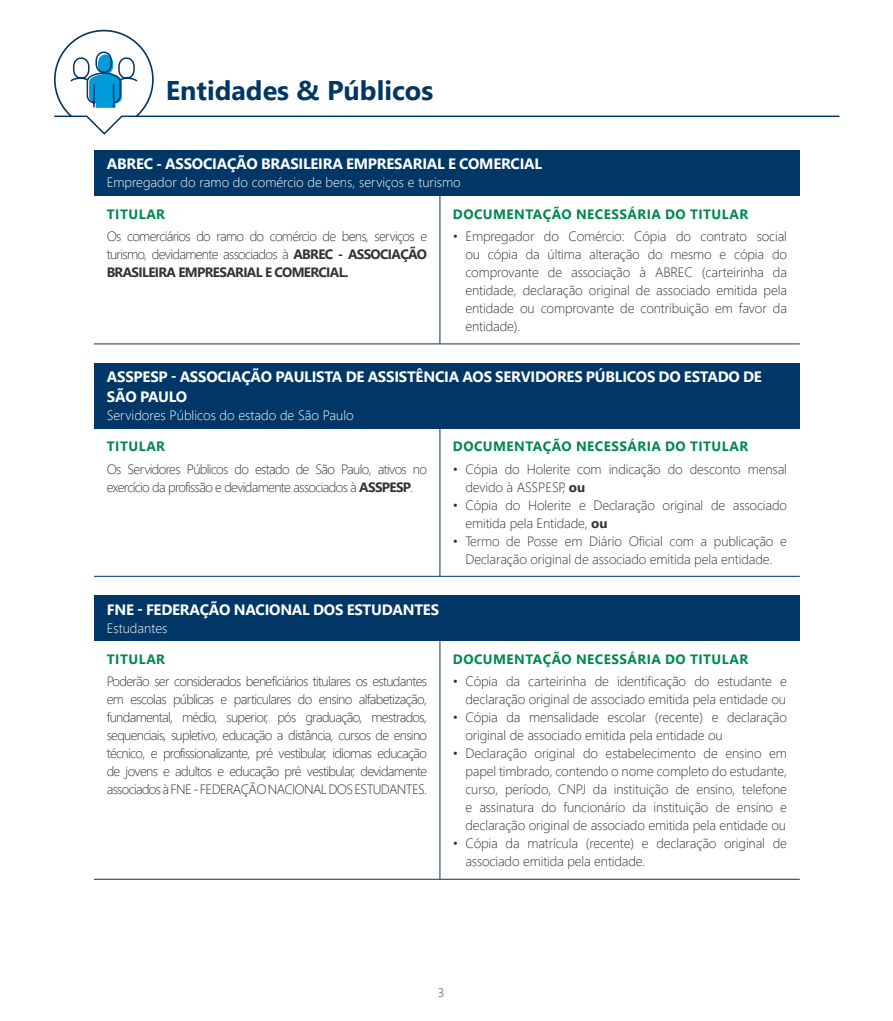
<style>
.page{position:relative;width:893px;height:1021px;background:#fff}
.page>*{position:absolute;margin:0;border:0;box-sizing:border-box;transform-origin:0 0}
.t1{font:700 27px "Segoe UI";color:#003764}
.t2{font:700 15px/19.5px "Segoe UI";letter-spacing:-.015em;color:#fff}
.t3{font:300 13.5px/18px "Segoe UI";letter-spacing:-.01em;color:#333;text-align:justify}
.t4{font:700 13.5px "Segoe UI";letter-spacing:.035em;color:#00884d}
.t5{font:300 13.5px/18px "Segoe UI";letter-spacing:-.05em;color:#333}
.t6{font:300 13.5px "Segoe UI";color:#fff}
.t7{font:300 12.75px "Segoe UI";color:#404040}
.s1{font-weight:700}
</style>
<div class="page">
<div style="left:94px;top:150px;width:706px;height:46px;background:#003766"></div>
<svg style="left:440px;top:196px;width:1px;height:22px"></svg>
<hr style="left:440px;top:218px;width:1px;height:126px;background:#003766">
<hr style="left:94px;top:343px;width:346px;height:1px;background:#003766">
<hr style="left:440px;top:343px;width:360px;height:1px;background:#003766">
<div style="left:94px;top:363px;width:706px;height:65px;background:#003766"></div>
<svg style="left:440px;top:428px;width:1px;height:23px"></svg>
<hr style="left:440px;top:451px;width:1px;height:125px;background:#003766">
<hr style="left:94px;top:576px;width:346px;height:1px;background:#003766">
<hr style="left:440px;top:576px;width:360px;height:1px;background:#003766">
<div style="left:94px;top:595px;width:706px;height:46px;background:#003766"></div>
<svg style="left:440px;top:641px;width:1px;height:22px"></svg>
<hr style="left:440px;top:663px;width:1px;height:216px;background:#003766">
<hr style="left:94px;top:879px;width:346px;height:1px;background:#003766">
<hr style="left:440px;top:879px;width:360px;height:1px;background:#003766">
<svg style="left:54px;top:29px;width:786px;height:106px"></svg>
<h1 class="t1" style="left:166px;top:65px;width:269px">Entidades &amp; Públicos</h1>
<p class="t2" style="left:107px;top:153px;width:437px">ABREC - ASSOCIAÇÃO BRASILEIRA EMPRESARIAL E COMERCIAL</p>
<p class="t6" style="left:107px;top:170px;width:355px">Empregador do ramo do comércio de bens, serviços e turismo</p>
<p class="t4" style="left:107px;top:201px;width:60px">TITULAR</p>
<p class="t4" style="left:453px;top:201px;width:297px">DOCUMENTAÇÃO NECESSÁRIA DO TITULAR</p>
<p class="t3" style="left:107px;top:226px;width:322px">Os comerciários do ramo do comércio de bens, serviços e turismo, devidamente associados à <span class="s1">ABREC - ASSOCIAÇÃO BRASILEIRA EMPRESARIAL E COMERCIAL.</span></p>
<p class="t3" style="left:465px;top:226px;width:323px;text-indent:-13px">• Empregador do Comércio: Cópia do contrato social ou cópia da última alteração do mesmo e cópia do comprovante de associação à ABREC (carteirinha da entidade, declaração original de associado emitida pela entidade ou comprovante de contribuição em favor da entidade).</p>
<p class="t2" style="left:107px;top:366px;width:656px">ASSPESP - ASSOCIAÇÃO PAULISTA DE ASSISTÊNCIA AOS SERVIDORES PÚBLICOS DO ESTADO DE<br>SÃO PAULO</p>
<p class="t6" style="left:107px;top:402px;width:248px">Servidores Públicos do estado de São Paulo</p>
<p class="t4" style="left:107px;top:433px;width:60px">TITULAR</p>
<p class="t4" style="left:453px;top:433px;width:297px">DOCUMENTAÇÃO NECESSÁRIA DO TITULAR</p>
<p class="t5" style="left:107px;top:458px;width:322px">Os Servidores Públicos do estado de São Paulo, ativos no exercício da profissão e devidamente associados à <span class="s1">ASSPESP</span>.</p>
<p class="t3" style="left:465px;top:458px;width:323px;text-indent:-13px">• Cópia do Holerite com indicação do desconto mensal devido à ASSPESP, <span class="s1">ou</span></p>
<p class="t3" style="left:465px;top:494px;width:323px;text-indent:-13px">• Cópia do Holerite e Declaração original de associado emitida pela Entidade, <span class="s1">ou</span></p>
<p class="t3" style="left:453px;top:530px;width:336px;text-align:center">• Termo de Posse em Diário Oficial com a publicação e<br>Declaração original de associado emitida pela entidade.</p>
<p class="t2" style="left:107px;top:598px;width:334px">FNE - FEDERAÇÃO NACIONAL DOS ESTUDANTES</p>
<p class="t6" style="left:107px;top:615px;width:62px">Estudantes</p>
<p class="t4" style="left:107px;top:646px;width:60px">TITULAR</p>
<p class="t4" style="left:453px;top:646px;width:297px">DOCUMENTAÇÃO NECESSÁRIA DO TITULAR</p>
<p class="t3" style="left:107px;top:671px;width:322px">Poderão ser considerados beneficiários titulares os estudantes em escolas públicas e particulares do ensino alfabetização, fundamental, médio, superior, pós graduação, mestrados, sequenciais, supletivo, educação a distância, cursos de ensino técnico, e profissionalizante, pré vestibular, idiomas educação de jovens e adultos e educação pré vestibular, devidamente associados à FNE - FEDERAÇÃO NACIONAL DOS ESTUDANTES.</p>
<p class="t3" style="left:453px;top:671px;width:336px;text-align:right">• Cópia da carteirinha de identificação do estudante e declaração original de associado emitida pela entidade ou</p>
<p class="t3" style="left:465px;top:707px;width:323px;text-indent:-13px">• Cópia da mensalidade escolar (recente) e declaração original de associado emitida pela entidade ou</p>
<p class="t3" style="left:465px;top:743px;width:323px;text-indent:-13px">• Declaração original do estabelecimento de ensino em papel timbrado, contendo o nome completo do estudante, curso, período, CNPJ da instituição de ensino, telefone e assinatura do funcionário da instituição de ensino e declaração original de associado emitida pela entidade ou</p>
<p class="t3" style="left:465px;top:833px;width:323px;text-indent:-13px">• Cópia da matrícula (recente) e declaração original de associado emitida pela entidade.</p>
<p class="t7" style="left:438px;top:980px;width:8px">3</p>
</div>
